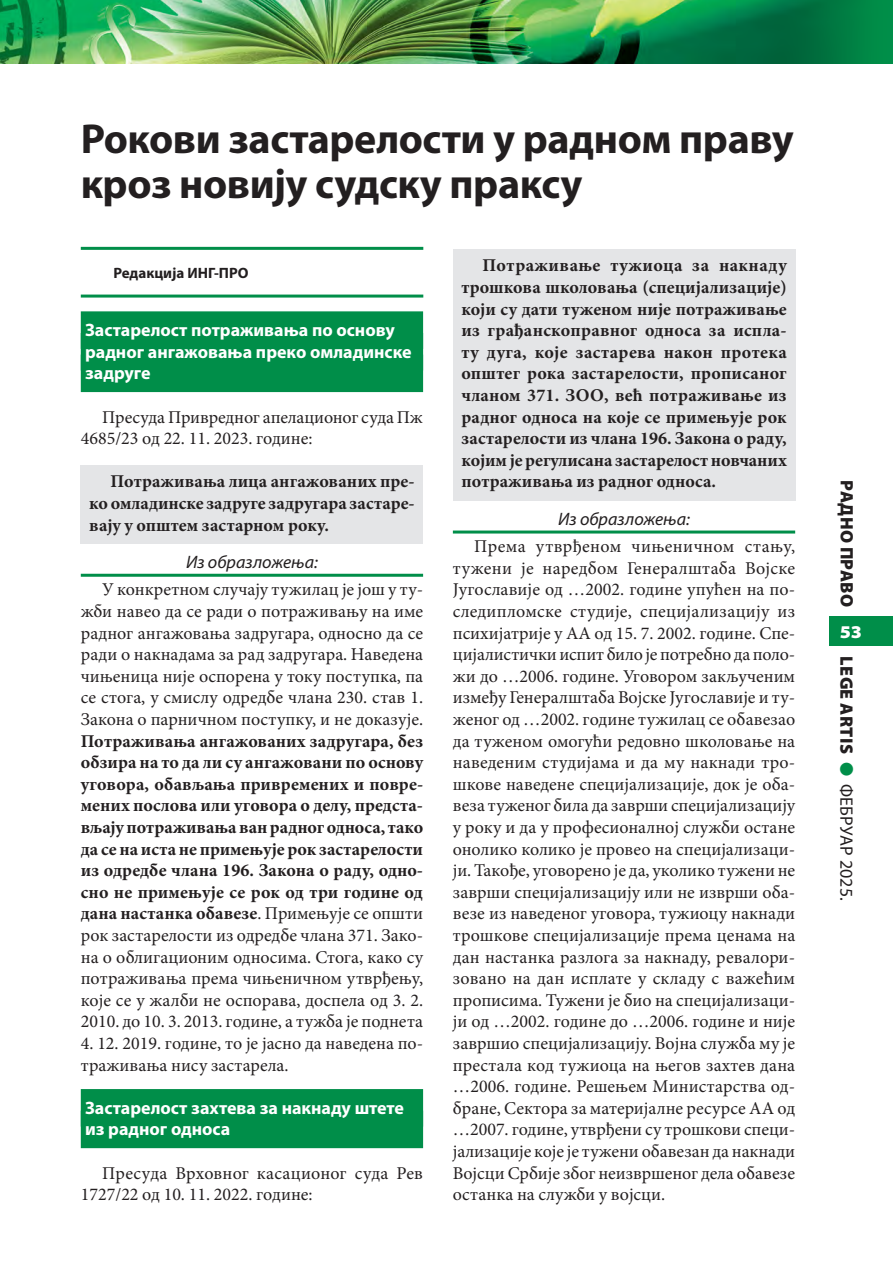
<style>
.page{position:relative;width:893px;height:1263px;background:#fff}
.page>*{position:absolute;margin:0;border:0;box-sizing:border-box;transform-origin:0 0}
.t1{font:700 42px/45px "Myriad Pro";letter-spacing:-.01em;color:#231f20}
.t2{font:18px/21.6px "Minion Pro";color:#231f20}
.t3{font:700 18px/21.6px "Minion Pro";letter-spacing:.005em;color:#231f20;text-align:justify}
.t4{font:700 18px/21.6px "Myriad Pro";color:#fff}
.t5{font:italic 18px "Myriad Pro";color:#231f20}
.t6{font:18px "Myriad Pro";letter-spacing:.01em;color:#231f20}
.t7{font:900 18px "Myriad Pro";letter-spacing:.02em;color:#231f20}
.t8{font:900 semi-expanded 18px "Myriad Pro";color:#fff}
.t9{font:700 15px "Myriad Pro";color:#231f20}
.s1{font-weight:400}
.s2{font-weight:900}
.s3{color:#008e49}
</style>
<div class="page">
<img style="left:0;top:0;width:893px;height:64px">
<div style="left:829px;top:617px;width:64px;height:29px;background:#008e49"></div>
<hr style="left:81px;top:247px;width:342px;height:3px;background:#008e49">
<hr style="left:81px;top:295px;width:342px;height:3px;background:#008e49">
<div style="left:81px;top:311px;width:342px;height:38px;background:#008e49"></div>
<div style="left:81px;top:333px;width:342px;height:37px;background:#008e49"></div>
<div style="left:81px;top:355px;width:342px;height:37px;background:#008e49"></div>
<div style="left:81px;top:466px;width:342px;height:78px;background:#e4e5e7"></div>
<hr style="left:81px;top:574px;width:342px;height:3px;background:#008e49">
<div style="left:81px;top:1089px;width:342px;height:37px;background:#008e49"></div>
<div style="left:81px;top:1111px;width:342px;height:37px;background:#008e49"></div>
<div style="left:453px;top:250px;width:342px;height:251px;background:#e4e5e7"></div>
<hr style="left:453px;top:530px;width:342px;height:3px;background:#008e49">
<h1 class="t1" style="left:81px;top:115px;width:714px">Рокови застарелости у радном праву кроз новију судску праксу</h1>
<p class="t9" style="left:113px;top:263px;width:137px">Редакција ИНГ-ПРО</p>
<p class="t4" style="left:85px;top:319px;width:328px">Застарелост потраживања по основу радног ангажовања преко омладинске задруге</p>
<p class="t2" style="left:81px;top:406px;width:344px;text-indent:21px">Пресуда Привредног апелационог суда Пж<br>4685/23 од 22. 11. 2023. године:</p>
<p class="t3" style="left:89px;top:470px;width:327px;text-indent:21px">Потраживања лица ангажованих пре&shy;ко омладинске задруге задругара застаре&shy;вају у општем застарном року.</p>
<p class="t5" style="left:186px;top:551px;width:133px">Из образложења:</p>
<p class="t2" style="left:81px;top:579px;width:344px;text-align:justify;text-indent:21px">У конкретном случају тужилац је још у ту&shy;жби навео да се ради о потраживању на име радног ангажовања задругара, односно да се ради о накнадама за рад задругара. Наведена чињеница није оспорена у току поступка, па се стога, у смислу одредбе члана 230. став 1.<br>Закона о парничном поступку, и не доказује.</p>
<p class="t3" style="left:81px;top:730px;width:344px">Потраживања ангажованих задругара, без обзира на то да ли су ангажовани по основу уговора, обављања привремених и повре&shy;мених послова или уговора о делу, предста&shy;вљају потраживања ван радног односа, тако да се на иста не примењује рок застарелости из одредбе члана 196. Закона о раду, одно&shy;сно не примењује се рок од три године од дана настанка обавезе<span class="s1">. Примењује се општи рок застарелости из одредбе члана 371. Зако&shy;на о облигационим односима. Стога, како су потраживања према чињеничном утврђењу, које се у жалби не оспорава, доспела од 3. 2.<br>2010. до 10. 3. 2013. године, а тужба је поднета</span></p>
<p class="t2" style="left:81px;top:1032px;width:344px">4. 12. 2019. године, то је јасно да наведена по&shy;траживања нису застарела.</p>
<p class="t4" style="left:85px;top:1096px;width:321px">Застарелост захтева за накнаду штете из радног односа</p>
<p class="t2" style="left:81px;top:1162px;width:344px;text-indent:21px">Пресуда Врховног касационог суда Рев<br>1727/22 од 10. 11. 2022. године:</p>
<p class="t3" style="left:461px;top:254px;width:327px;text-indent:21px">Потраживање тужиоца за накнаду трошкова школовања (специјализације) који су дати туженом није потраживање из грађанскоправног односа за испла&shy;ту дуга, које застарева након протека општег рока застарелости, прописаног чланом 371. ЗОО, већ потраживање из радног односа на које се примењује рок застарелости из члана 196. Закона о раду, којим је регулисана застарелост новчаних потраживања из радног односа.</p>
<p class="t5" style="left:558px;top:507px;width:133px">Из образложења:</p>
<p class="t2" style="left:453px;top:536px;width:344px;text-align:justify;text-indent:21px">Према утврђеном чињеничном стању, тужени је наредбом Генералштаба Војске Југославије од …2002. године упућен на по&shy;следипломске студије, специјализацију из психијатрије у AA од 15. 7. 2002. године. Спе&shy;цијалистички испит било је потребно да поло&shy;жи до …2006. године. Уговором закљученим између Генералштаба Војске Југославије и ту&shy;женог од …2002. године тужилац се обавезао да туженом омогући редовно школовање на наведеним студијама и да му накнади тро&shy;шкове наведене специјализације, док је оба&shy;веза туженог била да заврши специјализацију у року и да у професионалној служби остане онолико колико је провео на специјализаци&shy;ји. Такође, уговорено је да, уколико тужени не заврши специјализацију или не изврши оба&shy;везе из наведеног уговора, тужиоцу накнади трошкове специјализације према ценама на дан настанка разлога за накнаду, ревалори&shy;зовано на дан исплате у складу с важећим прописима. Тужени је био на специјализаци&shy;ји од …2002. године до …2006. године и није завршио специјализацију. Војна служба му је престала код тужиоца на његов захтев дана …2006. године. Решењем Министарства од&shy;бране, Сектора за материјалне ресурсе AА од …2007. године, утврђени су трошкови специ&shy;јализације које је тужени обавезан да накнади Војсци Србије због неизвршеног дела обавезе останка на служби у војсци.</p>
<p class="t7" style="left:859px;top:480px;width:128px;rotate:90deg">РАДНО ПРАВО</p>
<p class="t8" style="left:840px;top:622px;width:24px">53</p>
<p class="t6" style="left:858px;top:656px;width:246px;rotate:90deg"><span class="s2">LEGE ARTIS</span> <span class="s3">●</span> ФЕБРУАР 2025.</p>
</div>
